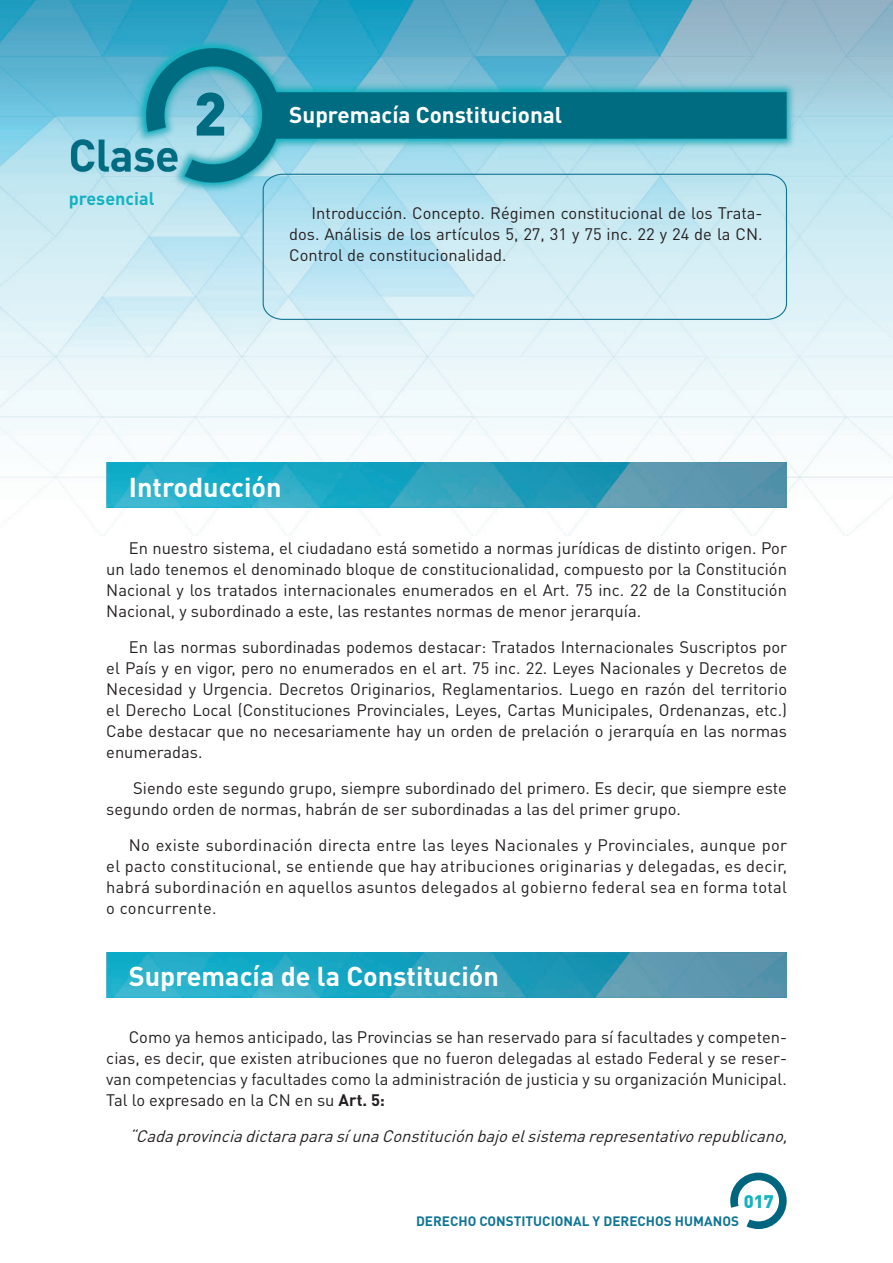
<style>
.page{position:relative;width:893px;height:1263px;background:#fff}
.page>*{position:absolute;margin:0;border:0;box-sizing:border-box;transform-origin:0 0}
.Número_de_clase{font:900 60px "DIN Pro";color:#006c81}
.t1{font:700 27px "DIN Pro";color:#fff}
.t2{font:700 22.5px "DIN Pro";color:#fff}
.virtual_presencial{font:700 18px "DIN Pro";color:#15b2c2}
.t3{font:900 18px "DIN Pro";color:#15b2c3}
.t4{font:16.5px/21px "DIN Pro";color:#231f20;text-align:justify}
.t5{font:italic 16.5px "DIN Pro";color:#231f20}
.t6{font:700 13.5px "DIN Pro";color:#117594}
.s1{font-weight:700}
</style>
<div class="page">
<svg style="left:730px;top:1172px;width:57px;height:57px"></svg>
<img style="left:0;top:0;width:893px;height:536px">
<img style="left:106px;top:462px;width:681px;height:46px">
<svg style="left:262px;top:173px;width:526px;height:147px"></svg>
<img style="left:106px;top:952px;width:681px;height:46px">
<p class="virtual_presencial" style="left:69px;top:186px;width:87px">presencial</p>
<p class="Número_de_clase" style="left:194px;top:73px;width:35px">2</p>
<p class="t2" style="left:289px;top:100px;width:275px">Supremacía Constitucional</p>
<p class="t4" style="left:289px;top:202px;width:475px;text-indent:22px">Introducción. Concepto. Régimen constitucional de los Trata&shy;dos. Análisis de los artículos 5, 27, 31 y 75 inc. 22 y 24 de la CN.<br>Control de constitucionalidad.</p>
<p class="t1" style="left:129px;top:469px;width:154px">Introducción</p>
<p class="t4" style="left:106px;top:537px;width:682px;text-indent:22px">En nuestro sistema, el ciudadano está sometido a normas jurídicas de distinto origen. Por un lado tenemos el denominado bloque de constitucionalidad, compuesto por la Constitución Nacional y los tratados internacionales enumerados en el Art. 75 inc. 22 de la Constitución Nacional, y subordinado a este, las restantes normas de menor jerarquía.</p>
<p class="t4" style="left:106px;top:636px;width:682px;text-indent:22px">En las normas subordinadas podemos destacar: Tratados Internacionales Suscriptos por el País y en vigor, pero no enumerados en el art. 75 inc. 22. Leyes Nacionales y Decretos de Necesidad y Urgencia. Decretos Originarios, Reglamentarios. Luego en razón del territorio el Derecho Local (Constituciones Provinciales, Leyes, Cartas Municipales, Ordenanzas, etc.)<br>Cabe destacar que no necesariamente hay un orden de prelación o jerarquía en las normas enumeradas.</p>
<p class="t4" style="left:106px;top:777px;width:682px;text-indent:27px">Siendo este segundo grupo, siempre subordinado del primero. Es decir, que siempre este segundo orden de normas, habrán de ser subordinadas a las del primer grupo.</p>
<p class="t4" style="left:106px;top:834px;width:682px;text-indent:22px">No existe subordinación directa entre las leyes Nacionales y Provinciales, aunque por el pacto constitucional, se entiende que hay atribuciones originarias y delegadas, es decir, habrá subordinación en aquellos asuntos delegados al gobierno federal sea en forma total o concurrente.</p>
<p class="t1" style="left:129px;top:958px;width:372px">Supremacía de la Constitución</p>
<p class="t4" style="left:106px;top:1026px;width:682px;text-indent:22px">Como ya hemos anticipado, las Provincias se han reservado para sí facultades y competen&shy;cias, es decir, que existen atribuciones que no fueron delegadas al estado Federal y se reser&shy;van competencias y facultades como la administración de justicia y su organización Municipal.<br>Tal lo expresado en la CN en su <span class="s1">Art. 5:</span></p>
<p class="t5" style="left:129px;top:1125px;width:665px">“CadaprovinciadictaraparasíunaConstituciónbajoelsistemarepresentativorepublicano,</p>
<p class="t3" style="left:744px;top:1189px;width:32px">017</p>
<p class="t6" style="left:416px;top:1212px;width:324px">DERECHO CONSTITUCIONAL Y DERECHOS HUMANOS</p>
</div>
